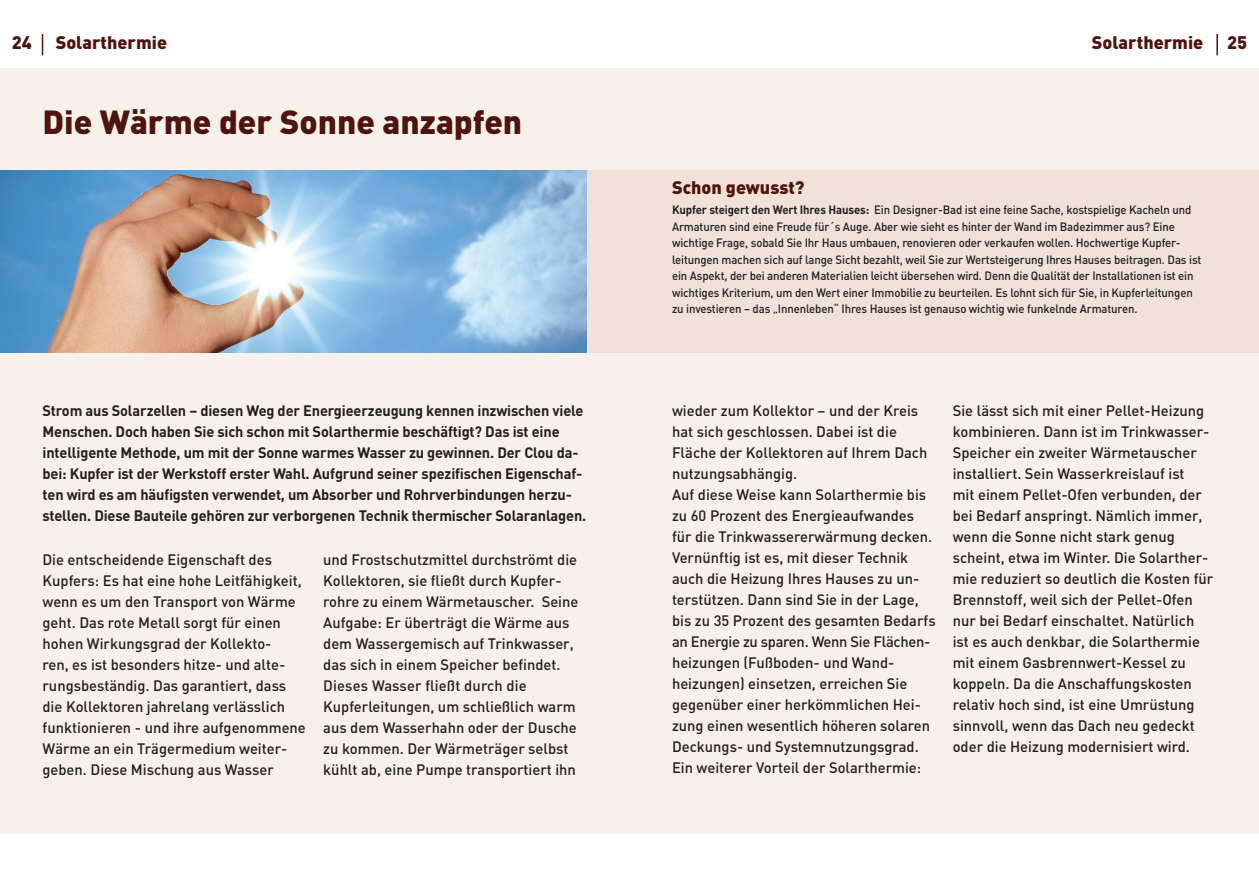
<style>
.page{position:relative;width:1259px;height:893px;background:#fff}
.page>*{position:absolute;margin:0;border:0;box-sizing:border-box;transform-origin:0 0}
.t1{font:900 33px "DIN";color:#4f150d}
.t2{font:900 18px "DIN";color:#4f150d}
.t3{font:500 15px/21px "DIN";color:#231f20}
.t4{font:700 15px/21px "DIN";letter-spacing:-.01em;color:#231f20}
.t5{font:500 12px/16.5px "DIN";letter-spacing:-.01em;color:#231f20;scale:.95 1}
.s1{font-weight:700}
</style>
<div class="page">
<div style="left:0;top:68px;width:1259px;height:765px;background:#f7f1eb"></div>
<div style="left:0;top:170px;width:1259px;height:183px;background:#f0e2d8"></div>
<svg style="left:42px;top:34px;width:1px;height:21px"></svg>
<img style="left:0;top:170px;width:587px;height:183px">
<hr style="left:1216px;top:34px;width:2px;height:21px;background:#4f150d">
<p class="t2" style="left:12px;top:36px;width:22px">24</p>
<p class="t2" style="left:56px;top:36px;width:113px">Solarthermie</p>
<p class="t2" style="left:1092px;top:36px;width:113px">Solarthermie</p>
<p class="t2" style="left:1227px;top:36px;width:22px">25</p>
<h1 class="t1" style="left:43px;top:110px;width:481px">Die Wärme der Sonne anzapfen</h1>
<p class="t4" style="left:43px;top:402px;width:545px">Strom aus Solarzellen – diesen Weg der Energieerzeugung kennen inzwischen viele Menschen. Doch haben Sie sich schon mit Solarthermie beschäftigt? Das ist eine intelligente Methode, um mit der Sonne warmes Wasser zu gewinnen. Der Clou da&shy;bei: Kupfer ist der Werkstoff erster Wahl. Aufgrund seiner spezifischen Eigenschaf&shy;ten wird es am häufigsten verwendet, um Absorber und Rohrverbindungen herzu&shy;stellen. Diese Bauteile gehören zur verborgenen Technik thermischer Solaranlagen.</p>
<p class="t3" style="left:43px;top:551px;width:265px">Die entscheidende Eigenschaft des Kupfers: Es hat eine hohe Leitfähigkeit, wenn es um den Transport von Wärme geht. Das rote Metall sorgt für einen hohen Wirkungsgrad der Kollekto-<br>ren, es ist besonders hitze- und alte&shy;rungsbeständig. Das garantiert, dass die Kollektoren jahrelang verlässlich funktionieren - und ihre aufgenommene Wärme an ein Trägermedium weiter&shy;geben. Diese Mischung aus Wasser</p>
<p class="t3" style="left:323px;top:551px;width:257px">und Frostschutzmittel durchströmt die Kollektoren, sie fließt durch Kupfer&shy;rohre zu einem Wärmetauscher. Seine Aufgabe: Er überträgt die Wärme aus dem Wassergemisch auf Trinkwasser, das sich in einem Speicher befindet.<br>Dieses Wasser fließt durch die Kupferleitungen, um schließlich warm aus dem Wasserhahn oder der Dusche zu kommen. Der Wärmeträger selbst kühlt ab, eine Pumpe transportiert ihn</p>
<p class="t2" style="left:672px;top:181px;width:134px">Schon gewusst?</p>
<p class="t5" style="left:672px;top:203px;width:558px"><span class="s1">Kupfer steigert den Wert Ihres Hauses:</span> Ein Designer-Bad ist eine feine Sache, kostspielige Kacheln und Armaturen sind eine Freude für´s Auge. Aber wie sieht es hinter der Wand im Badezimmer aus? Eine wichtige Frage, sobald Sie Ihr Haus umbauen, renovieren oder verkaufen wollen. Hochwertige Kupfer&shy;leitungen machen sich auf lange Sicht bezahlt, weil Sie zur Wertsteigerung Ihres Hauses beitragen. Das ist ein Aspekt, der bei anderen Materialien leicht übersehen wird. Denn die Qualität der Installationen ist ein wichtiges Kriterium, um den Wert einer Immobilie zu beurteilen. Es lohnt sich für Sie, in Kupferleitungen zu investieren – das „Innenleben“ Ihres Hauses ist genauso wichtig wie funkelnde Armaturen.</p>
<p class="t3" style="left:672px;top:402px;width:265px">wieder zum Kollektor – und der Kreis hat sich geschlossen. Dabei ist die Fläche der Kollektoren auf Ihrem Dach nutzungsabhängig.<br>Auf diese Weise kann Solarthermie bis zu 60 Prozent des Energieaufwandes für die Trinkwassererwärmung decken.<br>Vernünftig ist es, mit dieser Technik auch die Heizung Ihres Hauses zu un&shy;terstützen. Dann sind Sie in der Lage, bis zu 35 Prozent des gesamten Bedarfs an Energie zu sparen. Wenn Sie Flächen&shy;heizungen (Fußboden- und Wand&shy;heizungen) einsetzen, erreichen Sie gegenüber einer herkömmlichen Hei&shy;zung einen wesentlich höheren solaren Deckungs- und Systemnutzungsgrad.<br>Ein weiterer Vorteil der Solarthermie:</p>
<p class="t3" style="left:952px;top:402px;width:262px">Sie lässt sich mit einer Pellet-Heizung kombinieren. Dann ist im Trinkwasser-Speicher ein zweiter Wärmetauscher installiert. Sein Wasserkreislauf ist<br>mit einem Pellet-Ofen verbunden, der bei Bedarf anspringt. Nämlich immer, wenn die Sonne nicht stark genug scheint, etwa im Winter. Die Solarther&shy;mie reduziert so deutlich die Kosten für Brennstoff, weil sich der Pellet-Ofen nur bei Bedarf einschaltet. Natürlich ist es auch denkbar, die Solarthermie mit einem Gasbrennwert-Kessel zu koppeln. Da die Anschaffungskosten relativ hoch sind, ist eine Umrüstung sinnvoll, wenn das Dach neu gedeckt oder die Heizung modernisiert wird.</p>
</div>
